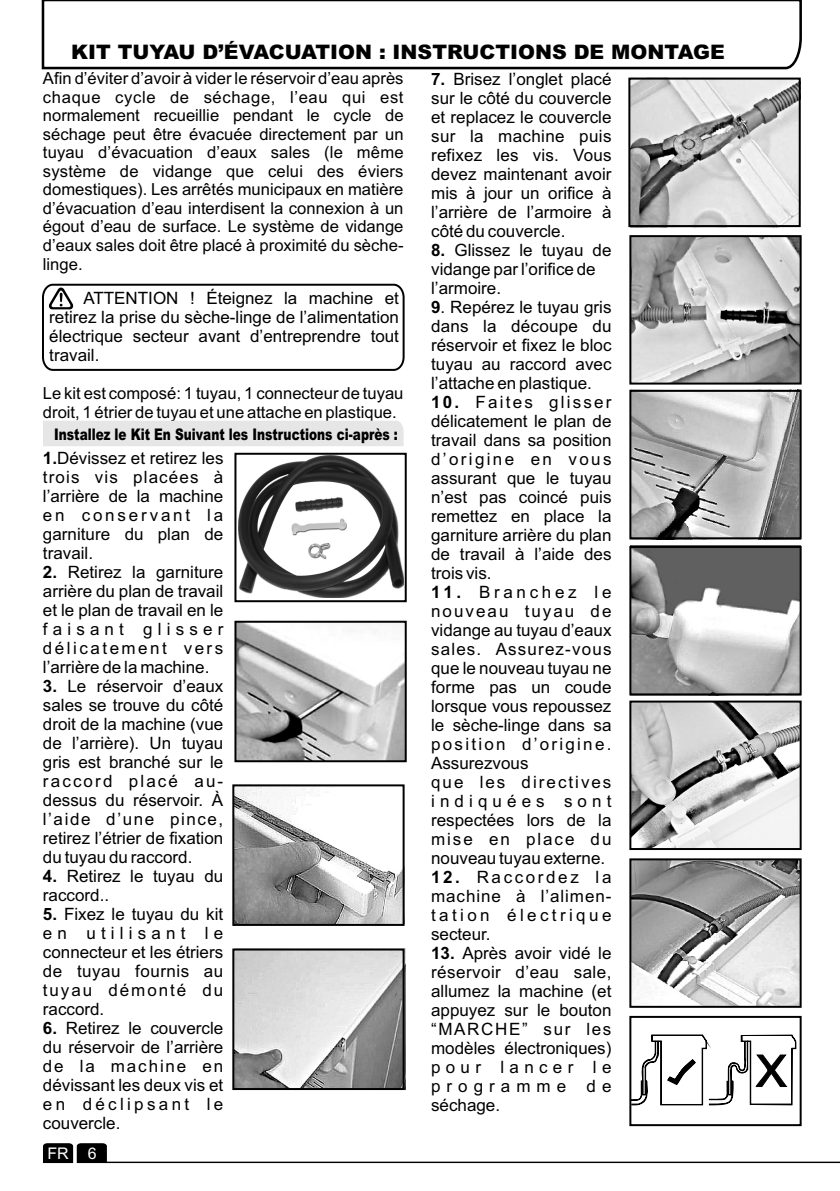
<style>
.page{position:relative;width:840px;height:1191px;background:#fff}
.page>*{position:absolute;margin:0;border:0;box-sizing:border-box;transform-origin:0 0}
.t1{font:900 20px "Arial";color:#000}
.t2{font:17px/19px "Arial";color:#000;text-align:justify}
.t3{font:16.6px/18.6px "Arial";color:#000;text-align:justify}
.t4{font:900 16px "Arial";color:#000;scale:.75 1}
.t5{font:16px "Arial";color:#fff}
.s1{font-weight:700}
</style>
<div class="page">
<hr style="left:105px;top:1161px;width:734px;height:2px;background:#000">
<svg style="left:43px;top:1143px;width:64px;height:20px"></svg>
<img style="left:632px;top:861px;width:166px;height:143px">
<svg style="left:41px;top:0;width:761px;height:70px"></svg>
<svg style="left:42px;top:283px;width:363px;height:88px"></svg>
<div style="left:43px;top:421px;width:360px;height:25px;background:#e6e6e6"></div>
<img style="left:237px;top:624px;width:166px;height:135px">
<img style="left:235px;top:787px;width:166px;height:136px">
<img style="left:235px;top:948px;width:170px;height:141px">
<img style="left:631px;top:81px;width:166px;height:143px">
<img style="left:632px;top:238px;width:166px;height:143px">
<div style="left:629px;top:1016px;width:172px;height:110px;border:2px solid #000"></div>
<img style="left:632px;top:393px;width:166px;height:143px">
<img style="left:632px;top:549px;width:166px;height:143px">
<img style="left:632px;top:703px;width:166px;height:144px">
<div style="left:629px;top:235px;width:172px;height:149px;border:2px solid #000"></div>
<div style="left:629px;top:390px;width:172px;height:149px;border:2px solid #000"></div>
<div style="left:629px;top:546px;width:172px;height:149px;border:2px solid #000"></div>
<div style="left:629px;top:700px;width:172px;height:150px;border:2px solid #000"></div>
<img style="left:239px;top:456px;width:164px;height:142px">
<div style="left:234px;top:453px;width:172px;height:149px;border:2px solid #000"></div>
<div style="left:232px;top:948px;width:172px;height:142px;border:2px solid #000"></div>
<div style="left:232px;top:784px;width:172px;height:142px;border:2px solid #000"></div>
<div style="left:234px;top:621px;width:172px;height:141px;border:2px solid #000"></div>
<div style="left:628px;top:78px;width:172px;height:149px;border:2px solid #000"></div>
<div style="left:629px;top:858px;width:172px;height:149px;border:2px solid #000"></div>
<svg style="left:629px;top:1034px;width:166px;height:71px"></svg>
<p class="t1" style="left:71px;top:45px;width:655px">KIT TUYAU D’ÉVACUATION : INSTRUCTIONS DE MONTAGE</p>
<p class="t3" style="left:43px;top:70px;width:362px">Afin d’éviter d’avoir à vider le réservoir d’eau après chaque cycle de séchage, l’eau qui est normalement recueillie pendant le cycle de séchage peut être évacuée directement par un tuyau d’évacuation d’eaux sales (le même système de vidange que celui des éviers domestiques). Les arrêtés municipaux en matière d’évacuation d’eau interdisent la connexion à un égout d’eau de surface. Le système de vidange d’eaux sales doit être placé à proximité du sèche&shy;linge.</p>
<p class="t2" style="left:49px;top:290px;width:351px;text-indent:34px">ATTENTION ! Éteignez la machine et retirez la prise du sèche-linge de l’alimentation électrique secteur avant d’entreprendre tout travail.</p>
<p class="t3" style="left:43px;top:386px;width:362px">Le kit est composé: 1 tuyau, 1 connecteur de tuyau droit, 1 étrier de tuyau et une attache en plastique.</p>
<p class="t4" style="left:54px;top:428px;width:459px">Installez le Kit En Suivant les Instructions ci-après :</p>
<p class="t2" style="left:43px;top:450px;width:182px"><span class="s1">1.</span>Dévissez et retirez les trois vis placées à l’arrière de la machine en conservant la garniture du plan de travail.</p>
<p class="t2" style="left:43px;top:564px;width:182px"><span class="s1">2.</span> Retirez la garniture arrière du plan de travail et le plan de travail en le faisant glisser délicatement vers l’arrière de la machine.</p>
<p class="t2" style="left:43px;top:678px;width:182px"><span class="s1">3.</span> Le réservoir d’eaux sales se trouve du côté droit de la machine (vue de l’arrière). Un tuyau gris est branché sur le raccord placé au&shy;dessus du réservoir. À l’aide d’une pince, retirez l’étrier de fixation du tuyau du raccord.</p>
<p class="t2" style="left:43px;top:867px;width:182px"><span class="s1">4.</span> Retirez le tuyau du raccord..</p>
<p class="t2" style="left:43px;top:905px;width:182px"><span class="s1">5.</span> Fixez le tuyau du kit en utilisant le connecteur et les étriers de tuyau fournis au tuyau démonté du raccord.</p>
<p class="t2" style="left:43px;top:1019px;width:182px"><span class="s1">6.</span> Retirez le couvercle du réservoir de l’arrière de la machine en dévissant les deux vis et en déclipsant le couvercle.</p>
<p class="t5" style="left:47px;top:1147px;width:51px">FR 6</p>
<p class="t2" style="left:431px;top:71px;width:182px"><span class="s1">7.</span> Brisez l’onglet placé sur le côté du couvercle et replacez le couvercle sur la machine puis refixez les vis. Vous devez maintenant avoir mis à jour un orifice à l’arrière de l’armoire à côté du couvercle.</p>
<p class="t2" style="left:431px;top:242px;width:182px;text-align:left"><span class="s1">8.</span> Glissez le tuyau de vidange par l’orifice de l’armoire.</p>
<p class="t2" style="left:431px;top:299px;width:182px"><span class="s1">9</span>. Repérez le tuyau gris dans la découpe du réservoir et fixez le bloc tuyau au raccord avec l’attache en plastique.</p>
<p class="t2" style="left:431px;top:394px;width:182px"><span class="s1">10.</span> Faites glisser délicatement le plan de travail dans sa position d’origine en vous assurant que le tuyau n’est pas coincé puis remettez en place la garniture arrière du plan de travail à l’aide des trois vis.</p>
<p class="t2" style="left:431px;top:584px;width:182px;text-align:left"><span class="s1">11.</span> Branchez le nouveau tuyau de vidange au tuyau d’eaux sales. Assurez-vous que le nouveau tuyau ne forme pas un coude lorsque vous repoussez le sèche-linge dans sa position d’origine.<br>Assurezvous<br>que les directives indiquées sont respectées lors de la mise en place du nouveau tuyau externe.</p>
<p class="t2" style="left:431px;top:869px;width:182px"><span class="s1">12.</span> Raccordez la machine à l’alimen&shy;tation électrique secteur.</p>
<p class="t2" style="left:431px;top:945px;width:182px"><span class="s1">13.</span> Après avoir vidé le réservoir d’eau sale, allumez la machine (et appuyez sur le bouton “MARCHE” sur les modèles électroniques) pour lancer le programme de séchage.</p>
</div>
